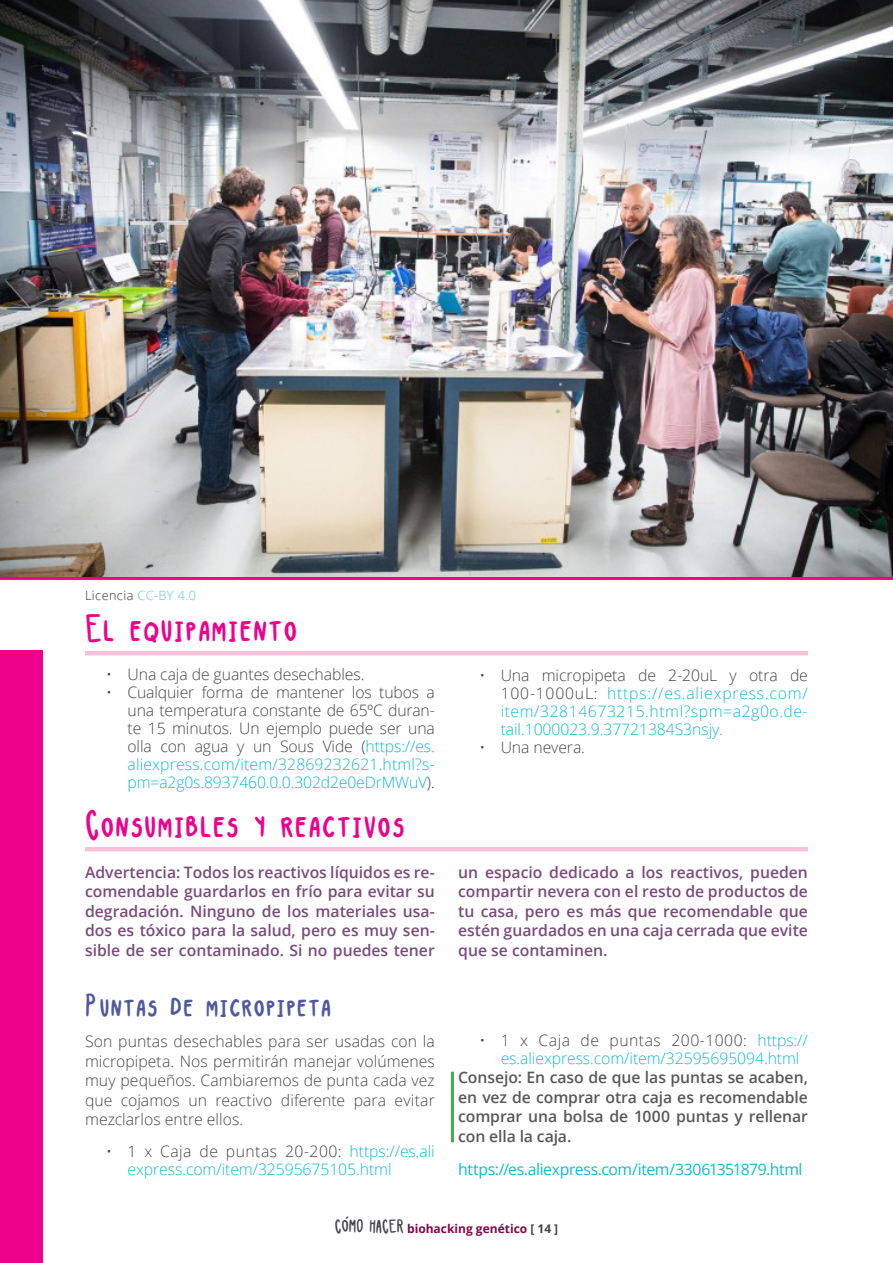
<style>
.page{position:relative;width:893px;height:1263px;background:#fff}
.page>*{position:absolute;margin:0;border:0;box-sizing:border-box;transform-origin:0 0}
._2_Título_sección_ma{font:45px "Kap";letter-spacing:.02em;color:#ed028c}
._2_Título_sección_ma-2{font:37.5px "Kap";letter-spacing:.02em;color:#4d5a9e}
.Texto_base{font:300 15.75px/18px "Open Sans";letter-spacing:-.005em;color:#444449;text-align:justify}
.Texto_base-2{font:600 15.75px/19.5px "Open Sans";color:#7a4a7d;text-align:justify}
.t1{font:300 15.75px/18px "Open Sans";letter-spacing:-.005em;color:#0fbbd4}
.Texto_base-3{font:600 15.75px/19.5px "Open Sans";letter-spacing:-.005em;color:#57585a;text-align:justify}
.Texto_base-4{font:15.75px "Open Sans";letter-spacing:-.025em;color:#0fbbd4}
.Pie_foto_gris{font:300 12.75px "Open Sans";letter-spacing:.03em;color:#333}
.t2{font:700 12px "Open Sans";color:#800a47}
.s1{color:#58c5da}
.s2{color:#0fbbd4}
.s3{color:#444449}
.s4{font-family:"Kap";font-weight:400;font-size:21px;color:#444449}
</style>
<div class="page">
<hr style="left:0;top:577px;width:893px;height:3px;background:#ed028c">
<div style="left:0;top:651px;width:43px;height:612px;background:#ed028c"></div>
<img style="left:0;top:0;width:893px;height:577px">
<hr style="left:85px;top:651px;width:723px;height:4px;background:#f7c1d9">
<hr style="left:85px;top:847px;width:723px;height:4px;background:#f7c1d9">
<hr style="left:451px;top:1071px;width:3px;height:71px;background:#40ae49">
<p class="Pie_foto_gris" style="left:85px;top:587px;width:113px">Licencia <span class="s1">CC-BY 4.0</span></p>
<p class="_2_Título_sección_ma" style="left:85px;top:606px;width:214px">El equipamiento</p>
<p class="Texto_base" style="left:106px;top:664px;width:260px">• Una caja de guantes desechables.</p>
<p class="Texto_base" style="left:128px;top:682px;width:309px;text-indent:-21px">• Cualquier forma de mantener los tubos a una temperatura constante de 65ºC duran&shy;te 15 minutos. Un ejemplo puede ser una olla con agua y un Sous Vide (<span class="s2">https://es. aliexpress.com/item/32869232621.html?s&shy;pm=a2g0s.8937460.0.0.302d2e0eDrMWuV</span>).</p>
<p class="t1" style="left:501px;top:666px;width:309px;text-align:justify;text-indent:-21px"><span class="s3">• Una micropipeta de 2-20uL y otra de 100-1000uL:</span> https://es.aliexpress.com/ item/32814673215.html?spm=a2g0o.de&shy;tail.1000023.9.37721384S3nsjy.</p>
<p class="Texto_base" style="left:479px;top:738px;width:107px">• Una nevera.</p>
<p class="_2_Título_sección_ma" style="left:85px;top:802px;width:321px">Consumibles y reactivos</p>
<p class="Texto_base-2" style="left:85px;top:862px;width:351px">Advertencia: Todos los reactivos líquidos es re&shy;comendable guardarlos en frío para evitar su degradación. Ninguno de los materiales usa&shy;dos es tóxico para la salud, pero es muy sen&shy;sible de ser contaminado. Si no puedes tener</p>
<p class="Texto_base-2" style="left:458px;top:862px;width:351px">un espacio dedicado a los reactivos, pueden compartir nevera con el resto de productos de tu casa, pero es más que recomendable que estén guardados en una caja cerrada que evite que se contaminen.</p>
<p class="_2_Título_sección_ma-2" style="left:85px;top:987px;width:248px">Puntas de micropipeta</p>
<p class="Texto_base" style="left:85px;top:1031px;width:351px;line-height:19.5px">Son puntas desechables para ser usadas con la micropipeta. Nos permitirán manejar volúmenes muy pequeños. Cambiaremos de punta cada vez que cojamos un reactivo diferente para evitar mezclarlos entre ellos.</p>
<p class="t1" style="left:128px;top:1141px;width:309px;text-indent:-21px"><span class="s3">• 1 x Caja de puntas 20-200:</span> https://es.ali express.com/item/32595675105.html</p>
<p class="t1" style="left:501px;top:1030px;width:309px;text-indent:-21px"><span class="s3">• 1 x Caja de puntas 200-1000:</span> https:// es.aliexpress.com/item/32595695094.html</p>
<p class="Texto_base-3" style="left:458px;top:1067px;width:351px">Consejo: En caso de que las puntas se acaben, en vez de comprar otra caja es recomendable comprar una bolsa de 1000 puntas y rellenar con ella la caja.</p>
<p class="Texto_base-4" style="left:458px;top:1158px;width:346px">https://es.aliexpress.com/item/33061351879.html</p>
<p class="t2" style="left:335px;top:1220px;width:225px"><span class="s4">CÓMO HACER</span> biohacking genético <span class="s3">[ 14 ]</span></p>
</div>
